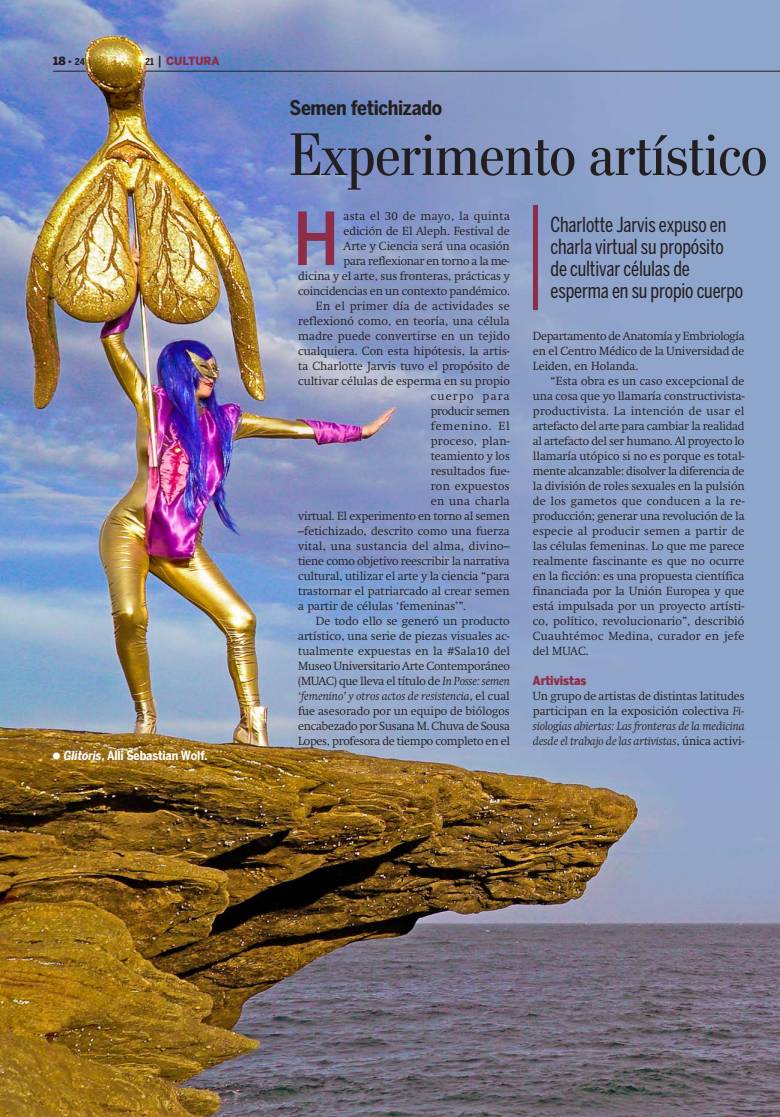
<style>
.page{position:relative;width:780px;height:1117px;background:#fff}
.page>*{position:absolute;margin:0;border:0;box-sizing:border-box;transform-origin:0 0}
._3_0_Tex_Cap_4_COLOR{font:500 72.38px "Benton Sans Cond";color:#8d2d47}
._1_0_Cabeza_Principa{font:60px "Stilson";color:#231f20}
._2_0_Sumario{font:20.62px/21.9px "Benton Sans Comp";letter-spacing:-.01em;color:#231f20}
._0_0_Balazo{font:700 20px "Benton Sans Cond";letter-spacing:-.015em;color:#231f20}
._5_0_Pie_de_foto_-_c{font:700 12.5px "Benton Sans Cond";letter-spacing:-.01em;color:#fff}
._3_0_Descanso{font:900 12.5px "Benton Sans Cond";color:#8d2d47}
._3_0_Texto{font:300 11.62px/15px "Swift";color:#231f20;text-align:justify}
._3_0_Tex_Cap_4_COLOR-2{font:300 11.62px/15px "Swift";color:#231f20;text-align:right}
._3_0_Tex_s_sangria{font:300 11.62px/15px "Swift";color:#231f20;text-align:justify}
._3_0_Texto-2{font:300 11.62px "Swift";letter-spacing:.025em;color:#231f20}
._3_0_Texto-3{font:300 11.62px "Swift";letter-spacing:-.02em;color:#231f20}
._3_0_Texto-4{font:300 11.62px "Swift";letter-spacing:-.03em;color:#231f20}
._3_0_Texto-5{font:300 11.62px "Swift";letter-spacing:.075em;color:#231f20}
._3_0_Texto-6{font:300 11.62px "Swift";letter-spacing:.03em;color:#231f20}
._3_0_Texto-7{font:300 11.62px "Swift";letter-spacing:.11em;color:#231f20}
._9_0_Folio_Fecha{font:700 9.38px "Benton Sans Cond";letter-spacing:.01em;color:#231f20}
.s1{font-family:"Benton Sans";font-weight:900;font-size:11.25px}
.s2{font-family:"Benton Sans";font-weight:900}
.s3{font-weight:500;font-size:12.5px}
.s4{font-family:"Benton Sans";font-weight:900;font-size:11.25px;color:#8d2d47}
.s5{font-style:italic}
</style>
<div class="page">
<img style="left:0;top:0;width:780px;height:1116px">
<hr style="left:53px;top:71px;width:727px;height:1px;background:#231f20">
<div style="left:533px;top:205px;width:5px;height:105px;background:#8d2d47"></div>
<svg style="left:53px;top:751px;width:7px;height:7px"></svg>
<p class="_9_0_Folio_Fecha" style="left:53px;top:56px;width:168px"><span class="s1">18</span> <span class="s2">•</span> 24 de mayo de 2021 <span class="s3">|</span> <span class="s4">CULTURA</span></p>
<p class="_5_0_Pie_de_foto_-_c" style="left:64px;top:748px;width:145px"><span class="s5">Glitoris</span>, Alli Sebastian Wolf.</p>
<p class="_0_0_Balazo" style="left:289px;top:96px;width:154px">Semen fetichizado</p>
<p class="_1_0_Cabeza_Principa" style="left:289px;top:119px;width:479px">Experimento artístico</p>
<p class="_3_0_Tex_Cap_4_COLOR-2" style="left:298px;top:208px;width:213px">asta el 30 de mayo, la quinta<br>edición de El Aleph. Festival de<br>Arte y Ciencia será una ocasión<br>para reflexionar en torno a la me-<br>dicina y el arte, sus fronteras, prácticas y coincidencias en un contexto pandémico.</p>
<p class="_3_0_Texto-2" style="left:316px;top:299px;width:195px">En el primer día de actividades se</p>
<p class="_3_0_Texto" style="left:298px;top:313px;width:213px">reflexionó como, en teoría, una célula</p>
<p class="_3_0_Texto" style="left:298px;top:328px;width:213px">madre puede convertirse en un tejido</p>
<p class="_3_0_Texto" style="left:298px;top:343px;width:213px">cualquiera. Con esta hipótesis, la artis-</p>
<p class="_3_0_Texto" style="left:298px;top:358px;width:213px">ta Charlotte Jarvis tuvo el propósito de</p>
<p class="_3_0_Texto" style="left:298px;top:373px;width:213px">cultivar células de esperma en su propio</p>
<p class="_3_0_Texto-7" style="left:431px;top:389px;width:80px">cuerpo para</p>
<p class="_3_0_Texto-4" style="left:431px;top:404px;width:80px">producir semen</p>
<p class="_3_0_Texto-5" style="left:431px;top:419px;width:81px">femenino. El</p>
<p class="_3_0_Texto-2" style="left:431px;top:434px;width:81px">proceso, plan-</p>
<p class="_3_0_Texto" style="left:431px;top:448px;width:81px">teamiento y los</p>
<p class="_3_0_Texto" style="left:431px;top:463px;width:81px">resultados fue-</p>
<p class="_3_0_Texto-2" style="left:431px;top:479px;width:80px">ron expuestos</p>
<p class="_3_0_Texto-6" style="left:431px;top:494px;width:80px">en una charla</p>
<p class="_3_0_Texto" style="left:298px;top:508px;width:213px">virtual. El experimento en torno al semen</p>
<p class="_3_0_Texto" style="left:298px;top:523px;width:213px">–fetichizado, descrito como una fuerza</p>
<p class="_3_0_Texto-2" style="left:298px;top:539px;width:213px">vital, una sustancia del alma, divino–</p>
<p class="_3_0_Texto-3" style="left:298px;top:554px;width:213px">tiene como objetivo reescribir la narrativa</p>
<p class="_3_0_Texto" style="left:298px;top:568px;width:213px">cultural, utilizar el arte y la ciencia “para</p>
<p class="_3_0_Texto" style="left:298px;top:583px;width:213px">trastornar el patriarcado al crear semen</p>
<p class="_3_0_Texto" style="left:298px;top:598px;width:169px">a partir de células ‘femeninas’”.</p>
<p class="_3_0_Texto" style="left:298px;top:613px;width:213px;text-indent:18px">De todo ello se generó un producto artístico, una serie de piezas visuales ac&shy;tualmente expuestas en la #Sala10 del Museo Universitario Arte Contemporáneo (MUAC) que lleva el título de <span class="s5">In Posse: semen ‘femenino’ y otros actos de resistencia</span>, el cual fue asesorado por un equipo de biólogos encabezado por Susana M. Chuva de Sousa Lopes, profesora de tiempo completo en el</p>
<p class="_3_0_Tex_Cap_4_COLOR" style="left:293px;top:196px;width:47px">H</p>
<p class="_2_0_Sumario" style="left:550px;top:214px;width:194px">Charlotte Jarvis expuso en charla virtual su propósito de cultivar células de esperma en su propio cuerpo</p>
<p class="_3_0_Texto" style="left:533px;top:328px;width:213px">Departamento de Anatomía y Embriología en el Centro Médico de la Universidad de Leiden, en Holanda.</p>
<p class="_3_0_Texto" style="left:533px;top:373px;width:213px;text-indent:18px">“Esta obra es un caso excepcional de una cosa que yo llamaría constructivista&shy;productivista. La intención de usar el artefacto del arte para cambiar la realidad al artefacto del ser humano. Al proyecto lo llamaría utópico si no es porque es total&shy;mente alcanzable: disolver la diferencia de la división de roles sexuales en la pulsión de los gametos que conducen a la re&shy;producción; generar una revolución de la especie al producir semen a partir de las células femeninas. Lo que me parece realmente fascinante es que no ocurre en la ficción: es una propuesta científica financiada por la Unión Europea y que está impulsada por un proyecto artísti&shy;co, político, revolucionario”, describió Cuauhtémoc Medina, curador en jefe del MUAC.</p>
<p class="_3_0_Descanso" style="left:533px;top:673px;width:55px">Artivistas</p>
<p class="_3_0_Tex_s_sangria" style="left:533px;top:688px;width:213px">Un grupo de artistas de distintas latitudes participan en la exposición colectiva <span class="s5">Fi&shy;siologías abiertas: Las fronteras de la medicina desde el trabajo de las artivistas</span>, única activi-</p>
</div>
